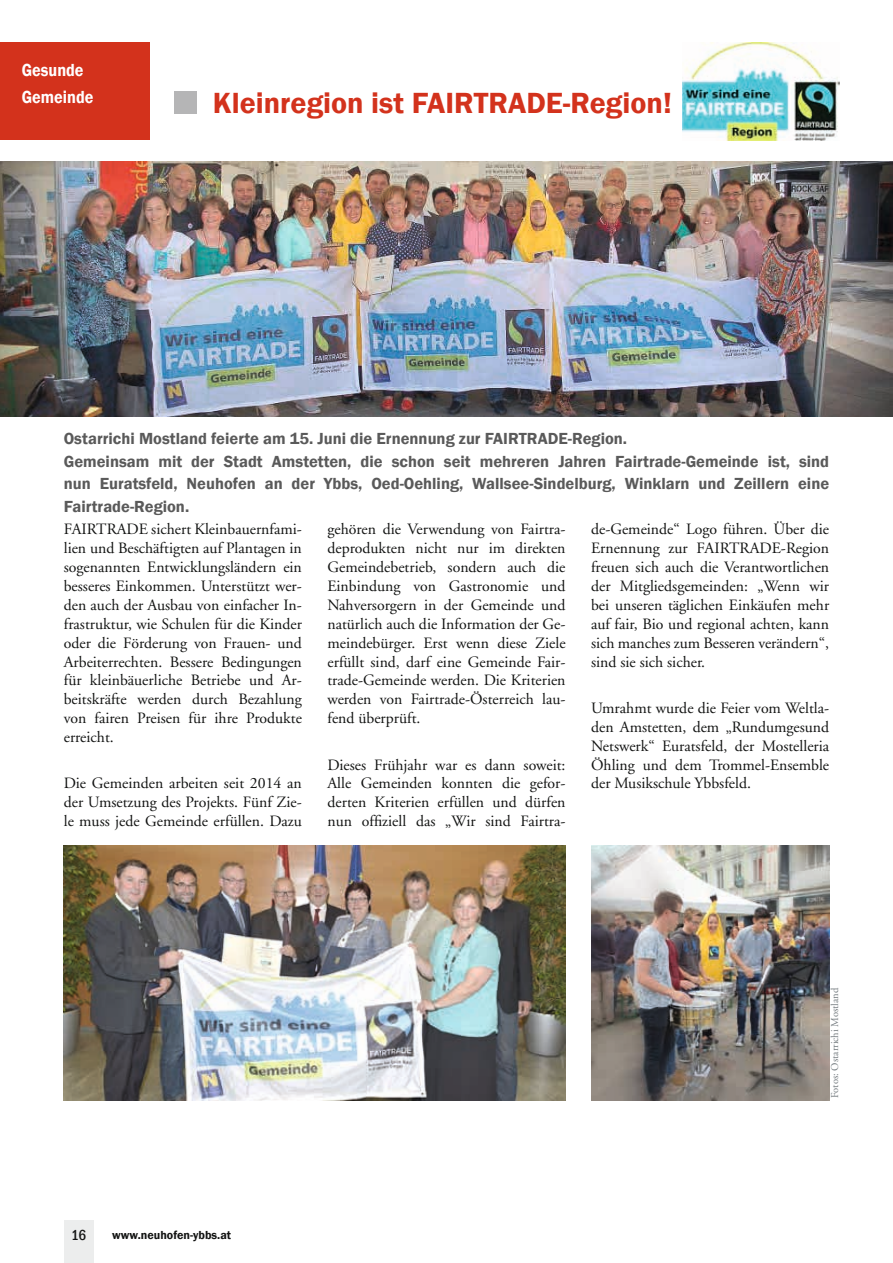
<style>
.page{position:relative;width:893px;height:1263px;background:#fff}
.page>*{position:absolute;margin:0;border:0;box-sizing:border-box;transform-origin:0 0}
.t1{font:600 30px "Franklin Gothic";color:#d3321c}
.t2{font:600 18px/27px "Franklin Gothic";color:#fff;scale:.9 1}
.t3{font:600 16.5px/22.5px "Franklin Gothic";color:#5a5a5a}
.t4{font:15.75px/18.9px "Adobe Garamond";color:#131413;text-align:justify}
.t5{font:500 condensed 15px "Franklin Gothic";color:#131413}
.t6{font:600 12px "Franklin Gothic";color:#131413}
.t7{font:10.5px "Adobe Garamond";color:#757c80}
</style>
<div class="page">
<div style="left:64px;top:1220px;width:30px;height:43px;background:#eceded"></div>
<div style="left:0;top:42px;width:149px;height:98px;background:#d3321c"></div>
<div style="left:175px;top:91px;width:22px;height:23px;background:#b5b5b6"></div>
<img style="left:683px;top:42px;width:156px;height:98px">
<img style="left:0;top:162px;width:893px;height:255px">
<img style="left:64px;top:845px;width:502px;height:255px">
<img style="left:591px;top:845px;width:238px;height:255px">
<p class="t2" style="left:22px;top:57px;width:81px">Gesunde<br>Gemeinde</p>
<h1 class="t1" style="left:213px;top:84px;width:460px">Kleinregion ist FAIRTRADE-Region!</h1>
<p class="t3" style="left:64px;top:427px;width:767px">Ostarrichi Mostland feierte am 15. Juni die Ernennung zur FAIRTRADE-Region.<br>Gemeinsam mit der Stadt Amstetten, die schon seit mehreren Jahren Fairtrade-Gemeinde ist, sind nun Euratsfeld, Neuhofen an der Ybbs, Oed-Oehling, Wallsee-Sindelburg, Winklarn und Zeillern eine Fairtrade-Region.</p>
<p class="t4" style="left:64px;top:520px;width:240px">FAIRTRADE sichert Kleinbauernfami&shy;lien und Beschäftigten auf Plantagen in sogenannten Entwicklungsländern ein besseres Einkommen. Unterstützt wer&shy;den auch der Ausbau von einfacher In&shy;frastruktur, wie Schulen für die Kinder oder die Förderung von Frauen- und Arbeiterrechten. Bessere Bedingungen für kleinbäuerliche Betriebe und Ar&shy;beitskräfte werden durch Bezahlung von fairen Preisen für ihre Produkte erreicht.</p>
<p class="t4" style="left:64px;top:774px;width:240px">Die Gemeinden arbeiten seit 2014 an der Umsetzung des Projekts. Fünf Zie&shy;le muss jede Gemeinde erfüllen. Dazu</p>
<p class="t4" style="left:327px;top:520px;width:240px">gehören die Verwendung von Fairtra&shy;deprodukten nicht nur im direkten Gemeindebetrieb, sondern auch die Einbindung von Gastronomie und Nahversorgern in der Gemeinde und natürlich auch die Information der Ge&shy;meindebürger. Erst wenn diese Ziele erfüllt sind, darf eine Gemeinde Fair&shy;trade-Gemeinde werden. Die Kriterien werden von Fairtrade-Österreich lau&shy;fend überprüft.</p>
<p class="t4" style="left:327px;top:755px;width:240px">Dieses Frühjahr war es dann soweit:<br>Alle Gemeinden konnten die gefor&shy;derten Kriterien erfüllen und dürfen nun offiziell das „Wir sind Fairtra-</p>
<p class="t4" style="left:591px;top:520px;width:240px">de-Gemeinde“ Logo führen. Über die Ernennung zur FAIRTRADE-Region freuen sich auch die Verantwortlichen der Mitgliedsgemeinden: „Wenn wir bei unseren täglichen Einkäufen mehr auf fair, Bio und regional achten, kann sich manches zum Besseren verändern“, sind sie sich sicher.</p>
<p class="t4" style="left:591px;top:699px;width:240px">Umrahmt wurde die Feier vom Weltla&shy;den Amstetten, dem „Rundumgesund Netswerk“ Euratsfeld, der Mostelleria Öhling und dem Trommel-Ensemble der Musikschule Ybbsfeld.</p>
<p class="t5" style="left:71px;top:1225px;width:16px">16</p>
<p class="t6" style="left:112px;top:1228px;width:120px">www.neuhofen-ybbs.at</p>
<p class="t7" style="left:829px;top:1098px;width:111px;rotate:-90deg">Fotos: Ostarrichi Mostland</p>
</div>
